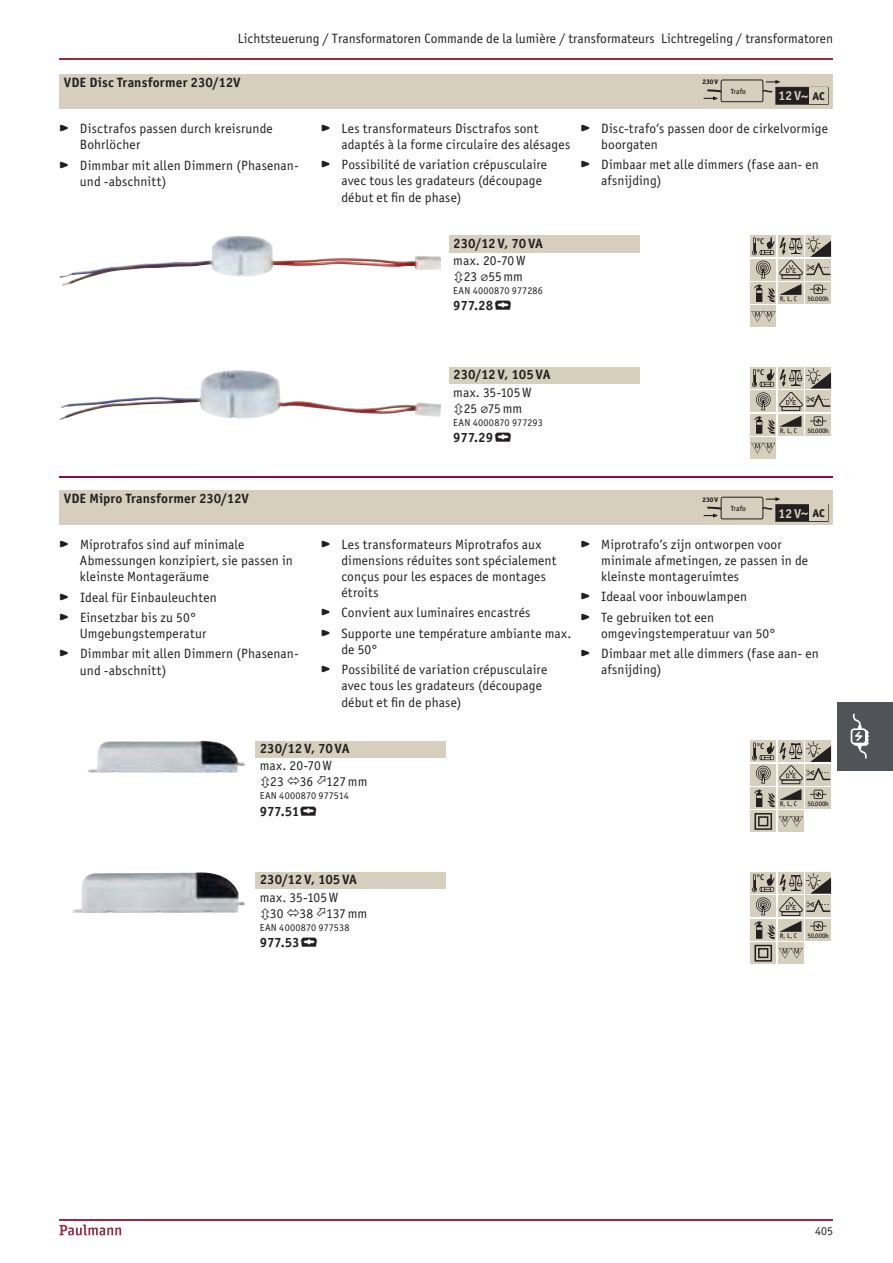
<style>
.page{position:relative;width:893px;height:1263px;background:#fff}
.page>*{position:absolute;margin:0;border:0;box-sizing:border-box;transform-origin:0 0}
.t1{font:13.5px/16px "P Officina Sans Book ITC";letter-spacing:.01em;color:#231f20}
.t2{font:13.5px "P Officina Sans Bold ITC";color:#231f20}
.t3{font:13.05px "P Officina Sans Bold ITC";color:#d6cfbd}
.t4{font:12px "P Officina Sans Book ITC";color:#231f20}
.t5{font:10.2px "P Officina Sans Book ITC";letter-spacing:.015em;color:#231f20}
.t6{font:8.25px "P Officina Sans Bold ITC";color:#231f20}
.t7{font:7.5px "P Officina Sans Medium ITC";letter-spacing:.005em;color:#231f20}
.t8{font:6.75px "P Officina Sans Medium ITC";letter-spacing:-.025em;color:#231f20}
.t9{font:6.75px "P Officina Sans Extra Bold ITC";letter-spacing:.02em;color:#231f20}
.s1{font-family:"Paulmann"}
.s2{font-size:13.95px}
.s3{font-family:"P Officina Sans Extra Bold ITC";font-size:11.25px;color:#231f20}
</style>
<div class="page">
<div style="left:837px;top:702px;width:56px;height:68px;background:#505357"></div>
<svg style="left:851px;top:713px;width:18px;height:46px"></svg>
<img style="left:60px;top:236px;width:381px;height:50px">
<img style="left:60px;top:370px;width:381px;height:50px">
<img style="left:88px;top:741px;width:157px;height:32px">
<img style="left:72px;top:872px;width:173px;height:41px">
<hr style="left:60px;top:58px;width:773px;height:1px;background:#a1273c">
<hr style="left:60px;top:1219px;width:773px;height:1px;background:#a1273c">
<svg style="left:60px;top:1225px;width:61px;height:10px"></svg>
<div style="left:60px;top:75px;width:773px;height:34px;background:#d6cfbd"></div>
<div style="left:750px;top:236px;width:26px;height:21px;background:#d6cfbd"></div>
<div style="left:750px;top:259px;width:26px;height:21px;background:#d6cfbd"></div>
<div style="left:750px;top:282px;width:26px;height:22px;background:#d6cfbd"></div>
<div style="left:778px;top:282px;width:25px;height:22px;background:#d6cfbd"></div>
<div style="left:805px;top:282px;width:26px;height:22px;background:#d6cfbd"></div>
<svg style="left:752px;top:236px;width:79px;height:66px"></svg>
<div style="left:750px;top:306px;width:26px;height:21px;background:#d6cfbd"></div>
<svg style="left:751px;top:311px;width:24px;height:11px"></svg>
<div style="left:449px;top:236px;width:190px;height:17px;background:#d6cfbd"></div>
<div style="left:750px;top:367px;width:26px;height:22px;background:#d6cfbd"></div>
<div style="left:778px;top:367px;width:25px;height:22px;background:#d6cfbd"></div>
<div style="left:805px;top:367px;width:26px;height:22px;background:#d6cfbd"></div>
<div style="left:750px;top:391px;width:26px;height:21px;background:#d6cfbd"></div>
<div style="left:750px;top:414px;width:26px;height:21px;background:#d6cfbd"></div>
<div style="left:778px;top:414px;width:25px;height:21px;background:#d6cfbd"></div>
<div style="left:805px;top:414px;width:26px;height:21px;background:#d6cfbd"></div>
<svg style="left:752px;top:368px;width:79px;height:66px"></svg>
<div style="left:750px;top:437px;width:26px;height:22px;background:#d6cfbd"></div>
<svg style="left:751px;top:443px;width:24px;height:11px"></svg>
<div style="left:449px;top:367px;width:190px;height:17px;background:#d6cfbd"></div>
<div style="left:60px;top:491px;width:773px;height:34px;background:#d6cfbd"></div>
<div style="left:750px;top:741px;width:26px;height:21px;background:#d6cfbd"></div>
<div style="left:750px;top:764px;width:26px;height:21px;background:#d6cfbd"></div>
<div style="left:750px;top:787px;width:26px;height:22px;background:linear-gradient(to right,#d3ccba,#ccc5b5)"></div>
<div style="left:778px;top:787px;width:25px;height:22px;background:#d6cfbd"></div>
<div style="left:805px;top:787px;width:26px;height:22px;background:#d6cfbd"></div>
<svg style="left:752px;top:741px;width:79px;height:66px"></svg>
<div style="left:750px;top:811px;width:26px;height:21px;background:#d6cfbd"></div>
<svg style="left:754px;top:813px;width:18px;height:17px"></svg>
<div style="left:778px;top:811px;width:25px;height:21px;background:#d6cfbd"></div>
<svg style="left:779px;top:816px;width:24px;height:11px"></svg>
<div style="left:256px;top:741px;width:190px;height:17px;background:#d6cfbd"></div>
<div style="left:750px;top:872px;width:26px;height:22px;background:#d6cfbd"></div>
<div style="left:778px;top:872px;width:25px;height:22px;background:#d6cfbd"></div>
<div style="left:805px;top:872px;width:26px;height:22px;background:#d6cfbd"></div>
<div style="left:750px;top:896px;width:26px;height:21px;background:#d6cfbd"></div>
<div style="left:750px;top:919px;width:26px;height:21px;background:#d6cfbd"></div>
<div style="left:778px;top:919px;width:25px;height:21px;background:#d6cfbd"></div>
<div style="left:805px;top:919px;width:26px;height:21px;background:#d6cfbd"></div>
<svg style="left:752px;top:873px;width:79px;height:66px"></svg>
<div style="left:750px;top:943px;width:26px;height:21px;background:#d6cfbd"></div>
<svg style="left:754px;top:945px;width:18px;height:17px"></svg>
<div style="left:778px;top:943px;width:25px;height:21px;background:#d6cfbd"></div>
<svg style="left:779px;top:948px;width:24px;height:11px"></svg>
<div style="left:256px;top:872px;width:190px;height:17px;background:#d6cfbd"></div>
<hr style="left:60px;top:477px;width:773px;height:1px;background:#990837">
<svg style="left:703px;top:79px;width:125px;height:26px"></svg>
<div style="left:809px;top:87px;width:19px;height:17px;background:#d6cfbd"></div>
<svg style="left:703px;top:497px;width:125px;height:25px"></svg>
<div style="left:809px;top:504px;width:19px;height:17px;background:#d6cfbd"></div>
<p class="t1" style="left:238px;top:31px;width:597px">Lichtsteuerung / Transformatoren Commande de la lumière / transformateurs Lichtregeling / transformatoren</p>
<p class="t2" style="left:64px;top:78px;width:178px">VDE Disc Transformer 230/12V</p>
<p class="t1" style="left:80px;top:122px;width:194px;text-indent:-20px"><span class="s1">&gt;</span>Disctrafos passen durch kreisrunde<br>Bohrlöcher</p>
<p class="t1" style="left:80px;top:158px;width:220px;text-indent:-20px"><span class="s1">&gt;</span>Dimmbar mit allen Dimmern (Phasenan&shy;und -abschnitt)</p>
<p class="t1" style="left:341px;top:121px;width:230px;text-indent:-20px"><span class="s1">&gt;</span>Les transformateurs Disctrafos sont adaptés à la forme circulaire des alésages</p>
<p class="t1" style="left:341px;top:158px;width:207px;text-indent:-20px"><span class="s1">&gt;</span>Possibilité de variation crépusculaire avec tous les gradateurs (découpage début et fin de phase)</p>
<p class="t9" style="left:702px;top:80px;width:17px">230 V</p>
<p class="t7" style="left:731px;top:87px;width:17px">Trafo</p>
<p class="t3" style="left:778px;top:92px;width:48px">12 V<span class="s2">~</span> <span class="s3">AC</span></p>
<p class="t1" style="left:601px;top:121px;width:228px;text-indent:-20px"><span class="s1">&gt;</span>Disc-trafo‘s passen door de cirkelvormige boorgaten</p>
<p class="t1" style="left:601px;top:158px;width:219px;text-indent:-20px"><span class="s1">&gt;</span>Dimbaar met alle dimmers (fase aan- en afsnijding)</p>
<p class="t2" style="left:453px;top:238px;width:91px">230/12 V, 70 VA</p>
<p class="t1" style="left:453px;top:254px;width:74px">max. 20-70 W<br><span class="s1">3</span>23 ⌀55 mm</p>
<p class="t5" style="left:453px;top:287px;width:91px">EAN 4000870 977286</p>
<p class="t2" style="left:453px;top:301px;width:62px">977.28<span class="s1">¥</span></p>
<p class="t6" style="left:756px;top:236px;width:10px">°C</p>
<p class="t8" style="left:780px;top:295px;width:19px">R, L, C</p>
<p class="t8" style="left:807px;top:295px;width:23px">50.000h</p>
<p class="t2" style="left:453px;top:370px;width:99px">230/12 V, 105 VA</p>
<p class="t1" style="left:453px;top:385px;width:80px">max. 35-105 W<br><span class="s1">3</span>25 ⌀75 mm</p>
<p class="t5" style="left:453px;top:419px;width:91px">EAN 4000870 977293</p>
<p class="t2" style="left:453px;top:433px;width:62px">977.29<span class="s1">¥</span></p>
<p class="t6" style="left:756px;top:367px;width:10px">°C</p>
<p class="t8" style="left:780px;top:427px;width:19px">R, L, C</p>
<p class="t8" style="left:807px;top:427px;width:23px">50.000h</p>
<p class="t2" style="left:64px;top:494px;width:187px">VDE Mipro Transformer 230/12V</p>
<p class="t1" style="left:80px;top:537px;width:214px;text-indent:-20px"><span class="s1">&gt;</span>Miprotrafos sind auf minimale<br>Abmessungen konzipiert, sie passen in kleinste Montageräume</p>
<p class="t1" style="left:60px;top:588px;width:159px;line-height:20.4px"><span class="s1">&gt;</span>Ideal für Einbauleuchten <span class="s1">&gt;</span>Einsetzbar bis zu 50°</p>
<p class="t1" style="left:60px;top:624px;width:241px;line-height:20.4px;text-indent:20px">Umgebungstemperatur<br><span class="s1">&gt;</span>Dimmbar mit allen Dimmern (Phasenan-</p>
<p class="t1" style="left:80px;top:663px;width:88px">und -abschnitt)</p>
<p class="t1" style="left:341px;top:537px;width:217px;text-indent:-20px"><span class="s1">&gt;</span>Les transformateurs Miprotrafos aux dimensions réduites sont spécialement conçus pour les espaces de montages étroits</p>
<p class="t1" style="left:321px;top:604px;width:252px;line-height:20.4px"><span class="s1">&gt;</span>Convient aux luminaires encastrés <span class="s1">&gt;</span>Supporte une température ambiante max.</p>
<p class="t1" style="left:321px;top:640px;width:228px;line-height:20.4px;text-indent:20px">de 50°<br><span class="s1">&gt;</span>Possibilité de variation crépusculaire</p>
<p class="t1" style="left:341px;top:679px;width:202px">avec tous les gradateurs (découpage début et fin de phase)</p>
<p class="t9" style="left:702px;top:497px;width:17px">230 V</p>
<p class="t7" style="left:731px;top:504px;width:17px">Trafo</p>
<p class="t3" style="left:778px;top:509px;width:48px">12 V<span class="s2">~</span> <span class="s3">AC</span></p>
<p class="t1" style="left:601px;top:537px;width:208px;text-indent:-20px"><span class="s1">&gt;</span>Miprotrafo‘s zijn ontworpen voor minimale afmetingen, ze passen in de kleinste montageruimtes</p>
<p class="t1" style="left:581px;top:588px;width:168px;line-height:20.4px"><span class="s1">&gt;</span>Ideaal voor inbouwlampen <span class="s1">&gt;</span>Te gebruiken tot een</p>
<p class="t1" style="left:581px;top:624px;width:240px;line-height:20.4px;text-indent:20px">omgevingstemperatuur van 50° <span class="s1">&gt;</span>Dimbaar met alle dimmers (fase aan- en</p>
<p class="t1" style="left:601px;top:663px;width:62px">afsnijding)</p>
<p class="t2" style="left:260px;top:743px;width:91px">230/12 V, 70 VA</p>
<p class="t1" style="left:260px;top:759px;width:109px">max. 20-70 W<br><span class="s1">3</span>23 <span class="s1">2</span>36 <span class="s1">1</span>127 mm</p>
<p class="t5" style="left:260px;top:792px;width:91px">EAN 4000870 977514</p>
<p class="t2" style="left:260px;top:806px;width:61px">977.51<span class="s1">¥</span></p>
<p class="t6" style="left:756px;top:741px;width:10px">°C</p>
<p class="t8" style="left:780px;top:800px;width:19px">R, L, C</p>
<p class="t8" style="left:807px;top:800px;width:23px">50.000h</p>
<p class="t2" style="left:260px;top:875px;width:99px">230/12 V, 105 VA</p>
<p class="t1" style="left:260px;top:890px;width:109px">max. 35-105 W<br><span class="s1">3</span>30 <span class="s1">2</span>38 <span class="s1">1</span>137 mm</p>
<p class="t5" style="left:260px;top:924px;width:91px">EAN 4000870 977538</p>
<p class="t2" style="left:260px;top:938px;width:61px">977.53<span class="s1">¥</span></p>
<p class="t6" style="left:756px;top:872px;width:10px">°C</p>
<p class="t8" style="left:780px;top:932px;width:19px">R, L, C</p>
<p class="t8" style="left:807px;top:932px;width:23px">50.000h</p>
<p class="t4" style="left:815px;top:1227px;width:19px">405</p>
</div>
